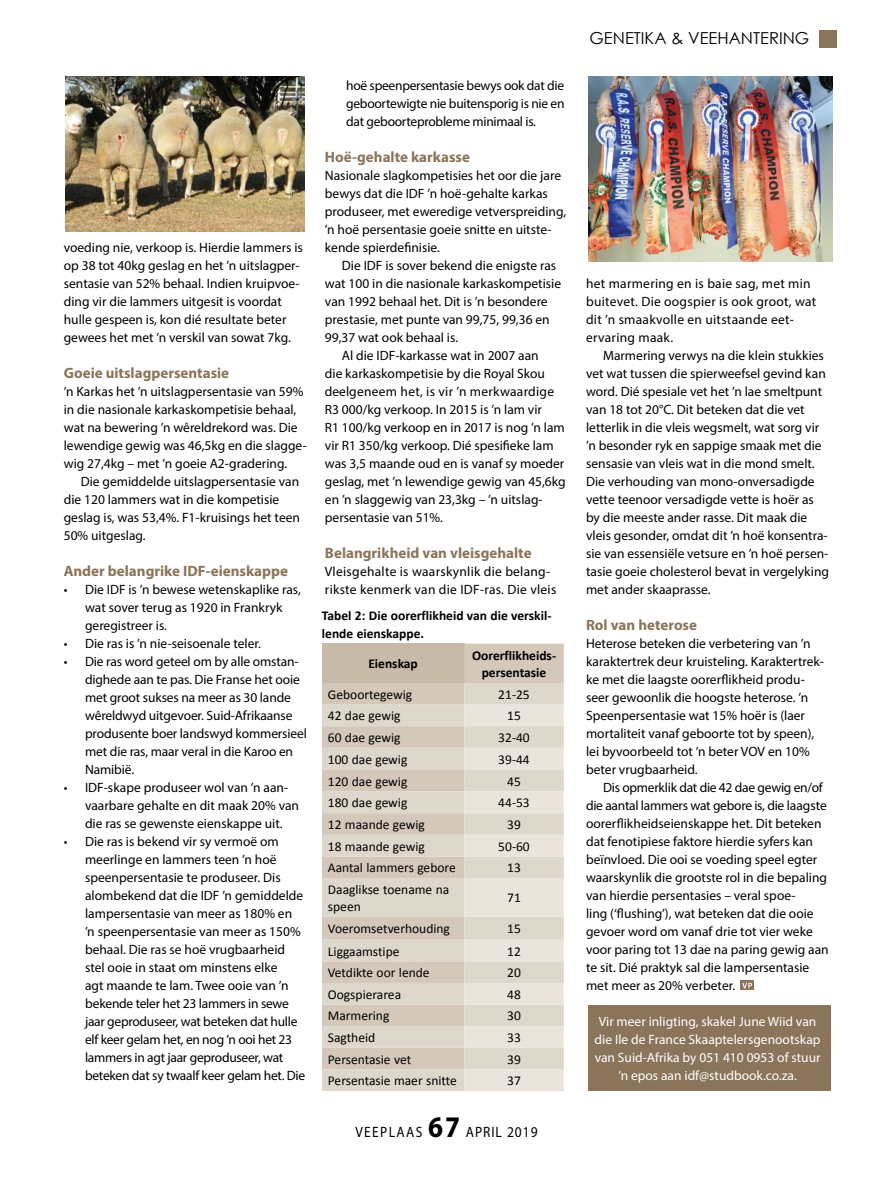
<style>
.page{position:relative;width:893px;height:1191px;background:#fff}
.page>*{position:absolute;margin:0;border:0;box-sizing:border-box;transform-origin:0 0}
.t1{font:16.5px "Century Gothic";color:#000}
.t2{font:700 15px "Myriad Pro";color:#8a745a}
.t3{font:15px "Myriad Pro";letter-spacing:.085em;color:#000;scale:.9 1}
.t4{font:13.5px/18px "Myriad Pro";color:#000}
.t5{font:13.5px/17.2px "Calibri";color:#000}
.t6{font:13.5px/18px "Myriad Pro";letter-spacing:.02em;color:#000}
.t7{font:13.5px/18px "Myriad Pro";color:#fff;text-align:center}
.t8{font:700 13.5px/17.2px "Calibri";color:#000}
.s1{font-weight:700;font-size:30px}
</style>
<div class="page">
<div style="left:820px;top:30px;width:17px;height:17px;background:#8a745a"></div>
<div style="left:588px;top:1005px;width:242px;height:86px;background:#8a745a"></div>
<img style="left:588px;top:77px;width:244px;height:184px">
<svg style="left:322px;top:643px;width:242px;height:40px;background:#ccc0af"></svg>
<svg style="left:322px;top:683px;width:242px;height:408px;background:#d9d0c3"></svg>
<svg style="left:464px;top:704px;width:100px;height:387px;background:#e4ded5"></svg>
<img style="left:66px;top:77px;width:238px;height:154px">
<svg style="left:741px;top:980px;width:13px;height:10px"></svg>
<p class="t4" style="left:64px;top:238px;width:241px">voeding nie, verkoop is. Hierdie lammers is op 38 tot 40kg geslag en het ’n uitslagper&shy;sentasie van 52% behaal. Indien kruipvoe&shy;ding vir die lammers uitgesit is voordat hulle gespeen is, kon dié resultate beter gewees het met ’n verskil van sowat 7kg.</p>
<p class="t2" style="left:64px;top:363px;width:167px">Goeie uitslagpersentasie</p>
<p class="t4" style="left:64px;top:382px;width:245px">’n Karkas het ’n uitslagpersentasie van 59% in die nasionale karkaskompetisie behaal, wat na bewering ’n wêreldrekord was. Die lewendige gewig was 46,5kg en die slagge&shy;wig 27,4kg – met ’n goeie A2-gradering.</p>
<p class="t4" style="left:64px;top:472px;width:238px;text-indent:17px">Die gemiddelde uitslagpersentasie van die 120 lammers wat in die kompetisie geslag is, was 53,4%. F1-kruisings het teen 50% uitgeslag.</p>
<p class="t2" style="left:64px;top:561px;width:226px">Ander belangrike IDF-eienskappe</p>
<p class="t4" style="left:85px;top:580px;width:217px;text-indent:-21px">• Die IDF is ’n bewese wetenskaplike ras, wat sover terug as 1920 in Frankryk geregistreer is.</p>
<p class="t4" style="left:64px;top:634px;width:199px">• Die ras is ’n nie-seisoenale teler.</p>
<p class="t4" style="left:85px;top:652px;width:223px;text-indent:-21px">• Die ras word geteel om by alle omstan&shy;dighede aan te pas. Die Franse het ooie met groot sukses na meer as 30 lande wêreldwyd uitgevoer. Suid-Afrikaanse produsente boer landswyd kommersieel met die ras, maar veral in die Karoo en Namibië.</p>
<p class="t4" style="left:85px;top:778px;width:216px;text-indent:-21px">• IDF-skape produseer wol van ’n aan&shy;vaarbare gehalte en dit maak 20% van die ras se gewenste eienskappe uit.</p>
<p class="t4" style="left:85px;top:832px;width:222px;text-indent:-21px">• Die ras is bekend vir sy vermoë om meerlinge en lammers teen ’n hoë speenpersentasie te produseer. Dis alombekend dat die IDF ’n gemiddelde lampersentasie van meer as 180% en ’n speenpersentasie van meer as 150% behaal. Die ras se hoë vrugbaarheid stel ooie in staat om minstens elke<br>agt maande te lam. Twee ooie van ’n bekende teler het 23 lammers in sewe jaar geproduseer, wat beteken dat hulle elf keer gelam het, en nog ’n ooi het 23 lammers in agt jaar geproduseer, wat beteken dat sy twaalf keer gelam het. Die</p>
<p class="t4" style="left:346px;top:76px;width:220px;text-align:justify">hoë speenpersentasie bewys ook dat die geboortewigte nie buitensporig is nie en dat geboorteprobleme minimaal is.</p>
<p class="t2" style="left:325px;top:147px;width:147px">Hoë-gehalte karkasse</p>
<p class="t4" style="left:325px;top:166px;width:243px">Nasionale slagkompetisies het oor die jare bewys dat die IDF ’n hoë-gehalte karkas produseer, met eweredige vetverspreiding, ’n hoë persentasie goeie snitte en uitste&shy;kende spierdefinisie.</p>
<p class="t4" style="left:342px;top:256px;width:216px">Die IDF is sover bekend die enigste ras</p>
<p class="t4" style="left:325px;top:274px;width:238px">wat 100 in die nasionale karkaskompetisie</p>
<p class="t4" style="left:325px;top:292px;width:224px">van 1992 behaal het. Dit is ’n besondere</p>
<p class="t4" style="left:325px;top:310px;width:226px">prestasie, met punte van 99,75, 99,36 en</p>
<p class="t4" style="left:325px;top:328px;width:135px">99,37 wat ook behaal is.</p>
<p class="t4" style="left:342px;top:346px;width:198px">Al die IDF-karkasse wat in 2007 aan</p>
<p class="t4" style="left:325px;top:364px;width:222px">die karkaskompetisie by die Royal Skou</p>
<p class="t6" style="left:325px;top:382px;width:231px">deelgeneem het, is vir ’n merkwaardige</p>
<p class="t4" style="left:325px;top:400px;width:219px">R3 000/kg verkoop. In 2015 is ’n lam vir</p>
<p class="t4" style="left:325px;top:418px;width:241px">R1 100/kg verkoop en in 2017 is nog ’n lam</p>
<p class="t4" style="left:325px;top:436px;width:230px">vir R1 350/kg verkoop. Dié spesifieke lam</p>
<p class="t4" style="left:325px;top:454px;width:241px">was 3,5 maande oud en is vanaf sy moeder</p>
<p class="t4" style="left:325px;top:472px;width:242px">geslag, met ’n lewendige gewig van 45,6kg</p>
<p class="t4" style="left:325px;top:490px;width:219px">en ’n slaggewig van 23,3kg – ’n uitslag-</p>
<p class="t4" style="left:325px;top:508px;width:120px">persentasie van 51%.</p>
<p class="t2" style="left:325px;top:543px;width:208px">Belangrikheid van vleisgehalte</p>
<p class="t6" style="left:325px;top:562px;width:233px">Vleisgehalte is waarskynlik die belang&shy;rikste kenmerk van die IDF-ras. Die vleis</p>
<p class="t8" style="left:322px;top:607px;width:231px">Tabel 2: Die oorerflikheid van die verskil&shy;lende eienskappe.</p>
<p class="t8" style="left:368px;top:655px;width:51px">Eienskap</p>
<p class="t8" style="left:472px;top:646px;width:86px;text-align:center">Oorerflikheids&shy;persentasie</p>
<p class="t5" style="left:328px;top:686px;width:86px">Geboortegewig</p>
<p class="t5" style="left:498px;top:686px;width:33px">21-25</p>
<p class="t5" style="left:328px;top:707px;width:74px">42 dae gewig</p>
<p class="t5" style="left:507px;top:707px;width:15px">15</p>
<p class="t5" style="left:328px;top:729px;width:74px">60 dae gewig</p>
<p class="t5" style="left:498px;top:729px;width:33px">32-40</p>
<p class="t5" style="left:328px;top:750px;width:81px">100 dae gewig</p>
<p class="t5" style="left:498px;top:750px;width:33px">39-44</p>
<p class="t5" style="left:328px;top:772px;width:81px">120 dae gewig</p>
<p class="t5" style="left:507px;top:772px;width:15px">45</p>
<p class="t5" style="left:328px;top:794px;width:81px">180 dae gewig</p>
<p class="t5" style="left:498px;top:794px;width:33px">44-53</p>
<p class="t5" style="left:328px;top:816px;width:99px">12 maande gewig</p>
<p class="t5" style="left:507px;top:816px;width:15px">39</p>
<p class="t5" style="left:328px;top:837px;width:99px">18 maande gewig</p>
<p class="t5" style="left:498px;top:837px;width:33px">50-60</p>
<p class="t5" style="left:328px;top:859px;width:129px">Aantal lammers gebore</p>
<p class="t5" style="left:507px;top:859px;width:15px">13</p>
<p class="t5" style="left:328px;top:880px;width:123px">Daaglikse toename na speen</p>
<p class="t5" style="left:507px;top:889px;width:15px">71</p>
<p class="t5" style="left:328px;top:919px;width:124px">Voeromsetverhouding</p>
<p class="t5" style="left:507px;top:919px;width:15px">15</p>
<p class="t5" style="left:328px;top:942px;width:73px">Liggaamstipe</p>
<p class="t5" style="left:507px;top:942px;width:15px">12</p>
<p class="t5" style="left:328px;top:964px;width:103px">Vetdikte oor lende</p>
<p class="t5" style="left:507px;top:964px;width:15px">20</p>
<p class="t5" style="left:328px;top:985px;width:75px">Oogspierarea</p>
<p class="t5" style="left:507px;top:985px;width:15px">48</p>
<p class="t5" style="left:328px;top:1007px;width:63px">Marmering</p>
<p class="t5" style="left:507px;top:1007px;width:15px">30</p>
<p class="t5" style="left:328px;top:1029px;width:49px">Sagtheid</p>
<p class="t5" style="left:507px;top:1029px;width:15px">33</p>
<p class="t5" style="left:328px;top:1050px;width:85px">Persentasie vet</p>
<p class="t5" style="left:507px;top:1050px;width:15px">39</p>
<p class="t5" style="left:328px;top:1072px;width:131px">Persentasie maer snitte</p>
<p class="t5" style="left:507px;top:1072px;width:15px">37</p>
<p class="t3" style="left:355px;top:1122px;width:204px">VEEPLAAS <span class="s1">67</span> APRIL 2019</p>
<p class="t1" style="left:589px;top:27px;width:221px">GENETIKA &amp; VEEHANTERING</p>
<p class="t6" style="left:586px;top:274px;width:232px">het marmering en is baie sag, met min buitevet. Die oogspier is ook groot, wat dit ’n smaakvolle en uitstaande eet&shy;ervaring maak.</p>
<p class="t4" style="left:586px;top:346px;width:244px;text-indent:17px">Marmering verwys na die klein stukkies vet wat tussen die spierweefsel gevind kan word. Dié spesiale vet het ’n lae smeltpunt van 18 tot 20°C. Dit beteken dat die vet letterlik in die vleis wegsmelt, wat sorg vir ’n besonder ryk en sappige smaak met die sensasie van vleis wat in die mond smelt.<br>Die verhouding van mono-onversadigde vette teenoor versadigde vette is hoër as by die meeste ander rasse. Dit maak die vleis gesonder, omdat dit ’n hoë konsentra&shy;sie van essensiële vetsure en ’n hoë persen&shy;tasie goeie cholesterol bevat in vergelyking met ander skaaprasse.</p>
<p class="t2" style="left:586px;top:615px;width:113px">Rol van heterose</p>
<p class="t4" style="left:586px;top:634px;width:239px">Heterose beteken die verbetering van ’n karaktertrek deur kruisteling. Karaktertrek&shy;ke met die laagste oorerflikheid produ&shy;seer gewoonlik die hoogste heterose. ’n Speenpersentasie wat 15% hoër is (laer mortaliteit vanaf geboorte tot by speen), lei byvoorbeeld tot ’n beter VOV en 10% beter vrugbaarheid.</p>
<p class="t4" style="left:586px;top:778px;width:244px;text-indent:17px">Dis opmerklik dat die 42 dae gewig en/of die aantal lammers wat gebore is, die laagste oorerflikheidseienskappe het. Dit beteken dat fenotipiese faktore hierdie syfers kan beïnvloed. Die ooi se voeding speel egter waarskynlik die grootste rol in die bepaling van hierdie persentasies – veral spoe-<br>ling (‘flushing’), wat beteken dat die ooie gevoer word om vanaf drie tot vier weke voor paring tot 13 dae na paring gewig aan te sit. Dié praktyk sal die lampersentasie met meer as 20% verbeter.</p>
<p class="t7" style="left:595px;top:1012px;width:227px">Vir meer inligting, skakel June Wiid van die Ile de France Skaaptelersgenootskap van Suid-Afrika by 051 410 0953 of stuur ’n epos aan idf@studbook.co.za.</p>
</div>
